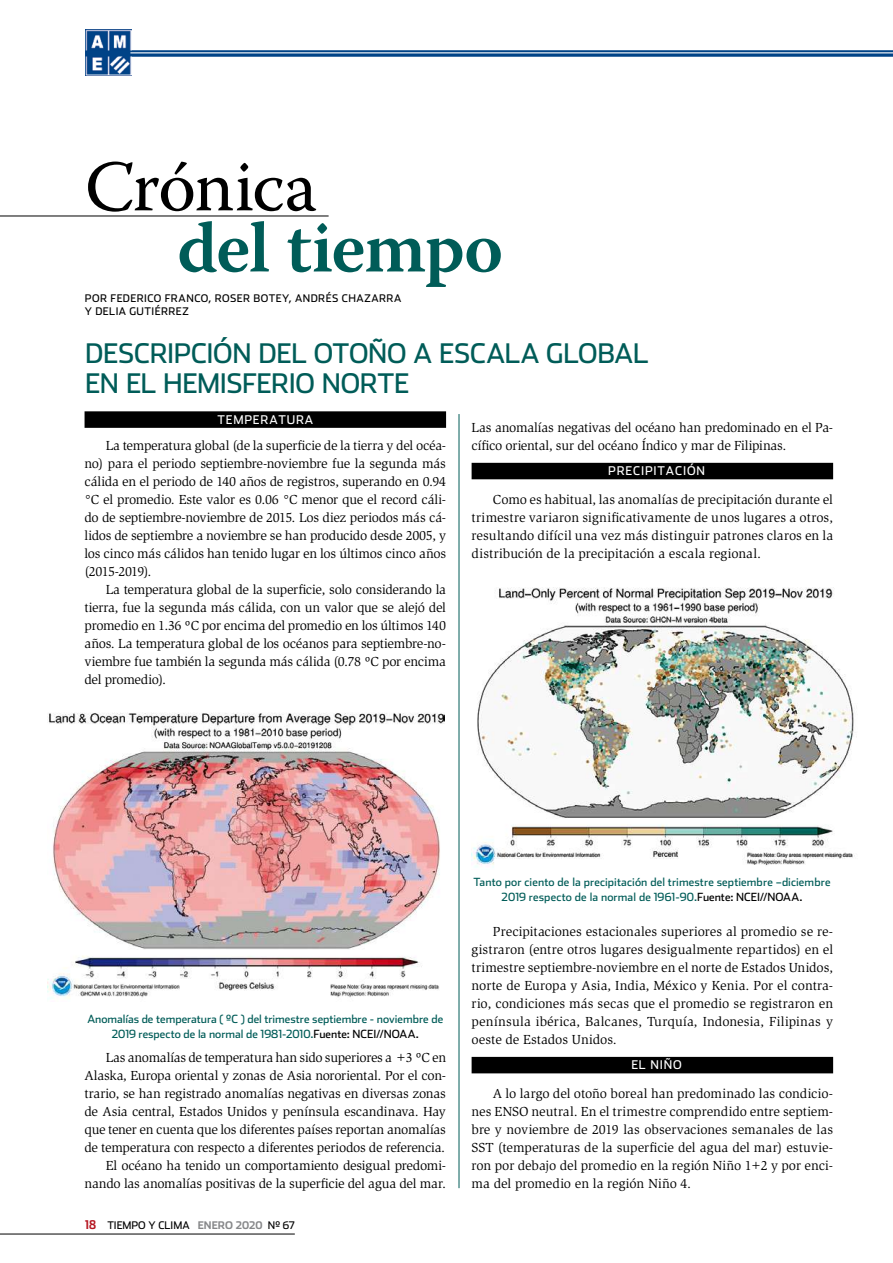
<style>
.page{position:relative;width:893px;height:1263px;background:#fff}
.page>*{position:absolute;margin:0;border:0;box-sizing:border-box;transform-origin:0 0}
.t1{font:600 72px "Warnock Pro";letter-spacing:-.02em;color:#005c58}
.t2{font:72px "Warnock Pro";letter-spacing:-.025em;color:#000}
.t3{font:27px "Stainless";color:#005c58}
.t4{font:13.5px/18px "Slimbach Std";letter-spacing:-.015em;color:#000;text-align:justify}
.t5{font:12px "Stainless";letter-spacing:.07em;color:#fff}
.t6{font:11.25px/15px "Stainless";letter-spacing:.005em;color:#005c58}
.t7{font:11.25px "Stainless";color:#000}
.t8{font:10.5px/13.5px "Stainless";letter-spacing:.045em;color:#000}
.s1{color:#000}
.s2{font-family:"Stainless Cond";font-weight:700;font-size:12px;color:#b51621}
.s3{font-weight:700;color:#87888a}
</style>
<div class="page">
<hr style="left:0;top:1234px;width:295px;height:1px;background:#000">
<img style="left:85px;top:30px;width:46px;height:46px">
<svg style="left:85px;top:50px;width:808px;height:6px;background:#205a95"></svg>
<hr style="left:130px;top:52px;width:763px;height:1px;background:#fff">
<div style="left:85px;top:411px;width:361px;height:17px;background:#000"></div>
<div style="left:472px;top:463px;width:361px;height:16px;background:#000"></div>
<div style="left:472px;top:1057px;width:361px;height:16px;background:#000"></div>
<hr style="left:459px;top:414px;width:1px;height:774px;background:#005c58">
<img style="left:48px;top:713px;width:396px;height:286px">
<img style="left:472px;top:587px;width:383px;height:281px">
<hr style="left:0;top:216px;width:329px;height:1px;background:#000">
<h1 class="t2" style="left:85px;top:143px;width:234px">Crónica</h1>
<h1 class="t1" style="left:177px;top:204px;width:328px">del tiempo</h1>
<p class="t8" style="left:85px;top:291px;width:318px">Por Federico Franco, Roser Botey, Andrés Chazarra y DELIA</p>
<p class="t8" style="left:129px;top:305px;width:8px">GUTIÉRREZ</p>
<h2 class="t3" style="left:85px;top:337px;width:16px">DESCRIPCIÓN</h2>
<h2 class="t3" style="left:259px;top:337px;width:17px">DEL</h2>
<h2 class="t3" style="left:314px;top:337px;width:20px">OTOÑO</h2>
<h2 class="t3" style="left:413px;top:337px;width:43px">A ESCALA</h2>
<h2 class="t3" style="left:546px;top:337px;width:18px">GLOBAL</h2>
<h2 class="t3" style="left:85px;top:367px;width:149px">EN EL HEMISFERIO</h2>
<h2 class="t3" style="left:322px;top:367px;width:18px">NORTE</h2>
<p class="t5" style="left:217px;top:412px;width:97px">temperatura</p>
<p class="t4" style="left:85px;top:437px;width:363px;text-indent:21px">La temperatura global (de la superficie de la tierra y del océa&shy;no) para el periodo septiembre-noviembre fue la segunda más cálida en el periodo de 140 años de registros, superando en 0.94 °C el promedio. Este valor es 0.06 °C menor que el record cáli&shy;do de septiembre-noviembre de 2015. Los diez periodos más cá&shy;lidos de septiembre a noviembre se han producido desde 2005, y los cinco más cálidos han tenido lugar en los últimos cinco años (2015-2019).</p>
<p class="t4" style="left:85px;top:581px;width:363px;text-indent:21px">La temperatura global de la superficie, solo considerando la tierra, fue la segunda más cálida, con un valor que se alejó del promedio en 1.36 ºC por encima del promedio en los últimos 140 años. La temperatura global de los océanos para septiembre-no&shy;viembre fue también la segunda más cálida (0.78 ºC por encima del promedio).</p>
<p class="t4" style="left:472px;top:419px;width:363px">Las anomalías negativas del océano han predominado en el Pa&shy;cífico oriental, sur del océano Índico y mar de Filipinas.</p>
<p class="t5" style="left:608px;top:464px;width:9px">PRECIPITACIÓN</p>
<p class="t4" style="left:472px;top:491px;width:363px;text-indent:21px">Como es habitual, las anomalías de precipitación durante el trimestre variaron significativamente de unos lugares a otros, resultando difícil una vez más distinguir patrones claros en la distribución de la precipitación a escala regional.</p>
<p class="t6" style="left:112px;top:1011px;width:333px;text-indent:-24px">Anomalías de temperatura ( ºC ) del trimestre septiembre - noviembre de<br>2019 respecto de la normal de 1981-2010.<span class="s1">Fuente: NCEI</span></p>
<p class="t7" style="left:377px;top:1027px;width:16px">//NOAA</p>
<p class="t7" style="left:416px;top:1027px;width:5px">.</p>
<p class="t4" style="left:85px;top:1049px;width:363px;text-align:right">Las anomalías de temperatura han sido superiores a +3 ºC en Alaska, Europa oriental y zonas de Asia nororiental. Por el con&shy;trario, se han registrado anomalías negativas en diversas zonas de Asia central, Estados Unidos y península escandinava. Hay que tener en cuenta que los diferentes países reportan anomalías de temperatura con respecto a diferentes periodos de referencia.<br>El océano ha tenido un comportamiento desigual predomi&shy;nando las anomalías positivas de la superficie del agua del mar.</p>
<p class="t8" style="left:85px;top:1218px;width:211px"><span class="s2">18</span> TIEMPO Y CLI MA <span class="s3">ENERO 2020</span> Nº 67</p>
<p class="t6" style="left:502px;top:874px;width:330px;text-indent:-28px">Tanto por ciento de la precipitación del trimestre septiembre –diciembre<br>2019 respecto de la normal de 1961-90.<span class="s1">Fuente: NCEI</span></p>
<p class="t7" style="left:760px;top:890px;width:16px">//NOAA</p>
<p class="t7" style="left:799px;top:890px;width:5px">.</p>
<p class="t4" style="left:472px;top:923px;width:363px;text-indent:21px">Precipitaciones estacionales superiores al promedio se re&shy;gistraron (entre otros lugares desigualmente repartidos) en el trimestre septiembre-noviembre en el norte de Estados Unidos, norte de Europa y Asia, India, México y Kenia. Por el contra&shy;rio, condiciones más secas que el promedio se registraron en península ibérica, Balcanes, Turquía, Indonesia, Filipinas y oeste de Estados Unidos.</p>
<p class="t5" style="left:631px;top:1058px;width:28px">EL NIÑO</p>
<p class="t4" style="left:472px;top:1085px;width:363px;text-indent:21px">A lo largo del otoño boreal han predominado las condicio&shy;nes ENSO neutral. En el trimestre comprendido entre septiem&shy;bre y noviembre de 2019 las observaciones semanales de las SST (temperaturas de la superficie del agua del mar) estuvie&shy;ron por debajo del promedio en la región Niño 1+2 y por enci&shy;ma del promedio en la región Niño 4.</p>
</div>
